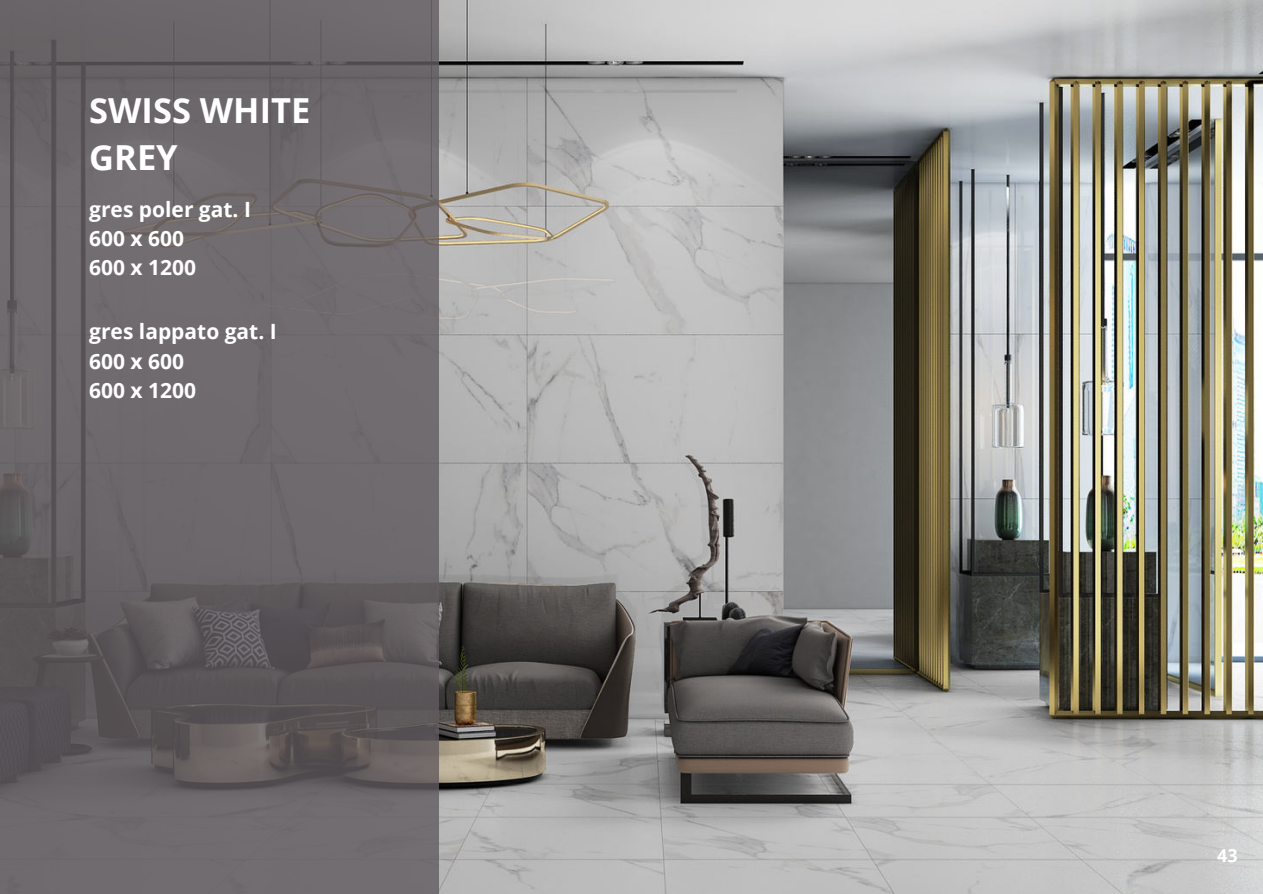
<style>
.page{position:relative;width:1263px;height:894px;background:#fff}
.page>*{position:absolute;margin:0;border:0;box-sizing:border-box;transform-origin:0 0}
.t1{font:700 34.5px/47.2px "Open Sans";color:#fff}
.t2{font:700 21px/29.2px "Open Sans";color:#fff}
.t3{font:700 18px "Open Sans";color:#fff}
</style>
<div class="page">
<img style="left:439px;top:0;width:824px;height:893px">
<svg style="left:0;top:0;width:439px;height:893px;background:#696467"></svg>
<h1 class="t1" style="left:89px;top:86px;width:223px">SWISS WHITE<br>GREY</h1>
<p class="t2" style="left:89px;top:194px;width:163px">gres poler gat. I<br>600 x 600<br>600 x 1200</p>
<p class="t2" style="left:89px;top:316px;width:189px">gres lappato gat. I<br>600 x 600<br>600 x 1200</p>
<p class="t3" style="left:1217px;top:842px;width:22px">43</p>
</div>
